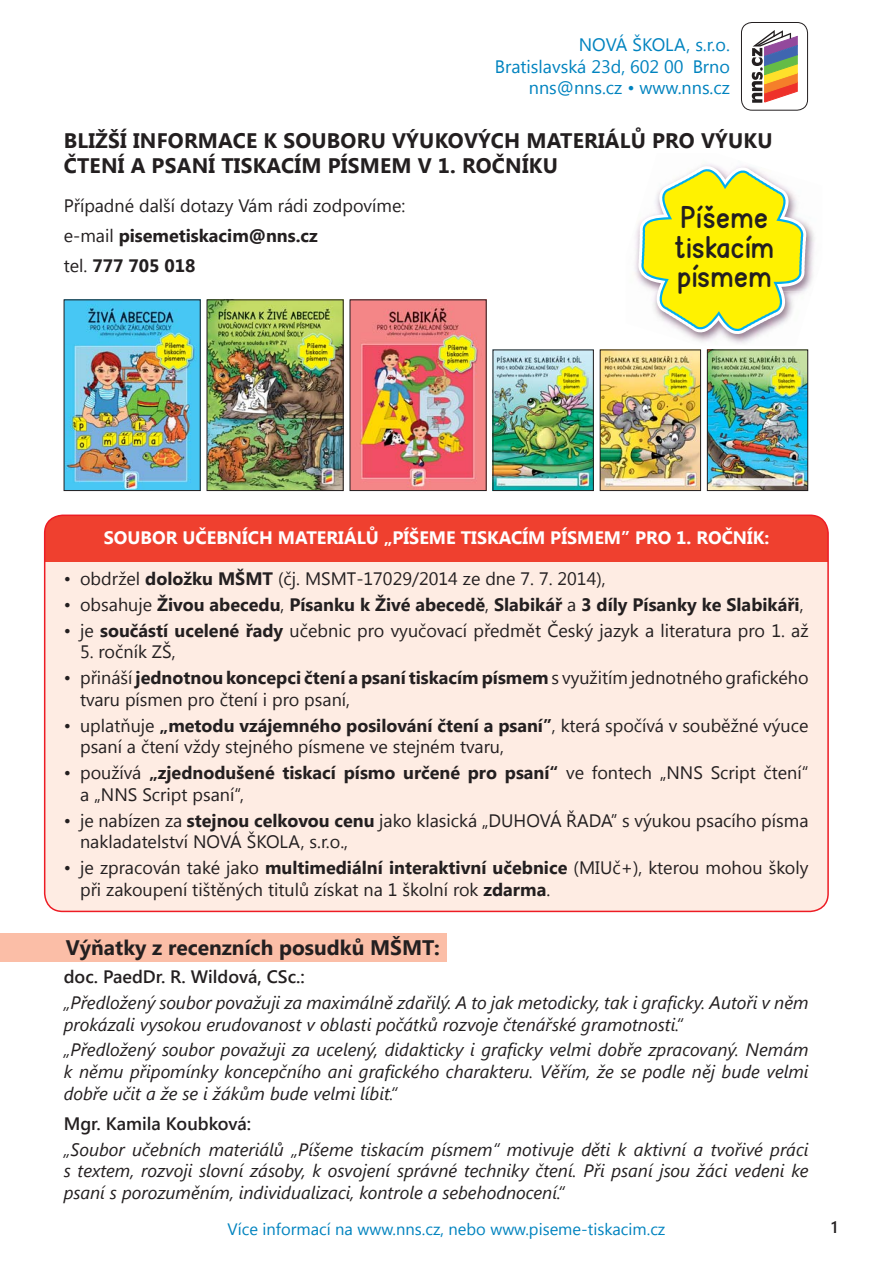
<style>
.page{position:relative;width:893px;height:1263px;background:#fff}
.page>*{position:absolute;margin:0;border:0;box-sizing:border-box;transform-origin:0 0}
.t1{font:700 31.5px/29.4px "NS Script text 23";color:#231f20}
.t2{font:700 21px/25.2px "Segoe UI";letter-spacing:.01em;color:#231f20}
.t3{font:18px/21.6px "Segoe UI";color:#231f20}
.t4{font:italic 18px/21.6px "Segoe UI";color:#231f20;text-align:justify}
.t5{font:700 18px "Segoe UI";color:#231f20}
.t6{font:18px/21.6px "Segoe UI";color:#0083bf;text-align:right}
.t7{font:700 18px "Segoe UI";color:#fff}
.t8{font:600 18px "Segoe UI";color:#231f20}
.t9{font:16.5px "Segoe UI";color:#0083bf}
.t10{font:600 16.5px "Segoe UI";color:#231f20}
.s1{font-weight:700}
.s2{font-weight:400}
</style>
<div class="page">
<div style="left:0;top:933px;width:446px;height:28px;background:#fbbea7"></div>
<div style="left:45px;top:515px;width:783px;height:396px;background:#feece3;border-radius:18px"></div>
<div style="left:45px;top:515px;width:783px;height:46px;background:#ef402f"></div>
<div style="left:44px;top:514px;width:785px;height:398px;border:2px solid #ed1c24;border-radius:18px"></div>
<svg style="left:752px;top:30px;width:45px;height:73px"></svg>
<div style="left:741px;top:22px;width:67px;height:89px;border:1px solid #231f20;border-radius:11px"></div>
<img style="left:686px;top:334px;width:76px;height:10px">
<img style="left:635px;top:164px;width:180px;height:126px">
<svg style="left:638px;top:166px;width:168px;height:168px"></svg>
<img style="left:709px;top:352px;width:97px;height:137px">
<div style="left:707px;top:350px;width:101px;height:141px;border:1px solid #231f20"></div>
<img style="left:602px;top:352px;width:97px;height:137px">
<div style="left:600px;top:350px;width:101px;height:141px;border:1px solid #231f20"></div>
<img style="left:495px;top:352px;width:97px;height:137px">
<div style="left:493px;top:350px;width:101px;height:141px;border:1px solid #231f20"></div>
<img style="left:66px;top:302px;width:132px;height:187px">
<img style="left:209px;top:302px;width:132px;height:187px">
<div style="left:207px;top:300px;width:136px;height:191px;border:1px solid #231f20"></div>
<img style="left:352px;top:302px;width:132px;height:187px">
<p class="t6" style="left:495px;top:33px;width:237px">NOVÁ ŠKOLA, s.r.o.<br>Bratislavská 23d, 602 00 Brno nns@nns.cz • www.nns.cz</p>
<p class="t2" style="left:64px;top:127px;width:710px">BLIŽŠÍ INFORMACE K SOUBORU VÝUKOVÝCH MATERIÁLŮ PRO VÝUKU<br>ČTENÍ A PSANÍ TISKACÍM PÍSMEM V 1. ROČNÍKU</p>
<p class="t3" style="left:64px;top:189px;width:343px;line-height:30.2px">Případné další dotazy Vám rádi zodpovíme: e-mail <span class="s1">pisemetiskacim@nns.cz<br></span>tel. <span class="s1">777 705 018</span></p>
<h1 class="t1" style="left:675px;top:204px;width:101px">Píšeme tiskacím písmem</h1>
<p class="t7" style="left:104px;top:525px;width:667px">SOUBOR UČEBNÍCH MATERIÁLŮ „PÍŠEME TISKACÍM PÍSMEM” PRO 1. ROČNÍK:</p>
<p class="t3" style="left:64px;top:567px;width:543px">• obdržel <span class="s1">doložku MŠMT</span> (čj. MSMT-17029/2014 ze dne 7. 7. 2014),</p>
<p class="t5" style="left:64px;top:591px;width:741px"><span class="s2">• obsahuje</span> Živou abecedu<span class="s2">,</span> Písanku k Živé abecedě<span class="s2">,</span> Slabikář <span class="s2">a</span> 3 díly Písanky ke Slabikáři<span class="s2">,</span></p>
<p class="t3" style="left:64px;top:618px;width:746px">• je <span class="s1">součástí ucelené řady</span> učebnic pro vyučovací předmět Český jazyk a literatura pro 1. až</p>
<p class="t3" style="left:80px;top:640px;width:97px">5. ročník ZŠ,</p>
<p class="t3" style="left:80px;top:666px;width:730px;text-indent:-16px">• přináší <span class="s1">jednotnou koncepci čtení a psaní tiskacím písmem</span> s využitím jednotného grafického tvaru písmen pro čtení i pro psaní,</p>
<p class="t3" style="left:80px;top:713px;width:730px;text-indent:-16px">• uplatňuje <span class="s1">„metodu vzájemného posilování čtení a psaní”</span>, která spočívá v souběžné výuce psaní a čtení vždy stejného písmene ve stejném tvaru,</p>
<p class="t3" style="left:80px;top:761px;width:730px;text-indent:-16px">• používá <span class="s1">„zjednodušené tiskací písmo určené pro psaní“</span> ve fontech „NNS Script čtení“ a „NNS Script psaní“,</p>
<p class="t3" style="left:80px;top:808px;width:730px;text-indent:-16px">• je nabízen za <span class="s1">stejnou celkovou cenu</span> jako klasická „DUHOVÁ ŘADA” s výukou psacího písma nakladatelství NOVÁ ŠKOLA, s.r.o.,</p>
<p class="t3" style="left:80px;top:856px;width:730px;text-indent:-16px">• je zpracován také jako <span class="s1">multimediální interaktivní učebnice</span> (MIUč+), kterou mohou školy při zakoupení tištěných titulů získat na 1 školní rok <span class="s1">zdarma</span>.</p>
<p class="t2" style="left:66px;top:934px;width:376px">Výňatky z recenzních posudků MŠMT:</p>
<p class="t8" style="left:64px;top:964px;width:243px">doc. PaedDr. R. Wildová, CSc.:</p>
<p class="t4" style="left:64px;top:991px;width:746px">„Předložený soubor považuji za maximálně zdařilý. A to jak metodicky, tak i graficky. Autoři v něm prokázali vysokou erudovanost v oblasti počátků rozvoje čtenářské gramotnosti.“</p>
<p class="t4" style="left:64px;top:1038px;width:746px">„Předložený soubor považuji za ucelený, didakticky i graficky velmi dobře zpracovaný. Nemám k němu připomínky koncepčního ani grafického charakteru. Věřím, že se podle něj bude velmi dobře učit a že se i žákům bude velmi líbit.“</p>
<p class="t8" style="left:64px;top:1110px;width:189px">Mgr. Kamila Koubková:</p>
<p class="t4" style="left:64px;top:1137px;width:746px">„Soubor učebních materiálů „Píšeme tiskacím písmem“ motivuje děti k aktivní a tvořivé práci s textem, rozvoji slovní zásoby, k osvojení správné techniky čtení. Při psaní jsou žáci vedeni ke psaní s porozuměním, individualizaci, kontrole a sebehodnocení.“</p>
<p class="t9" style="left:228px;top:1217px;width:439px">Více informací na www.nns.cz, nebo www.piseme-tiskacim.cz</p>
<p class="t10" style="left:831px;top:1215px;width:8px">1</p>
</div>
